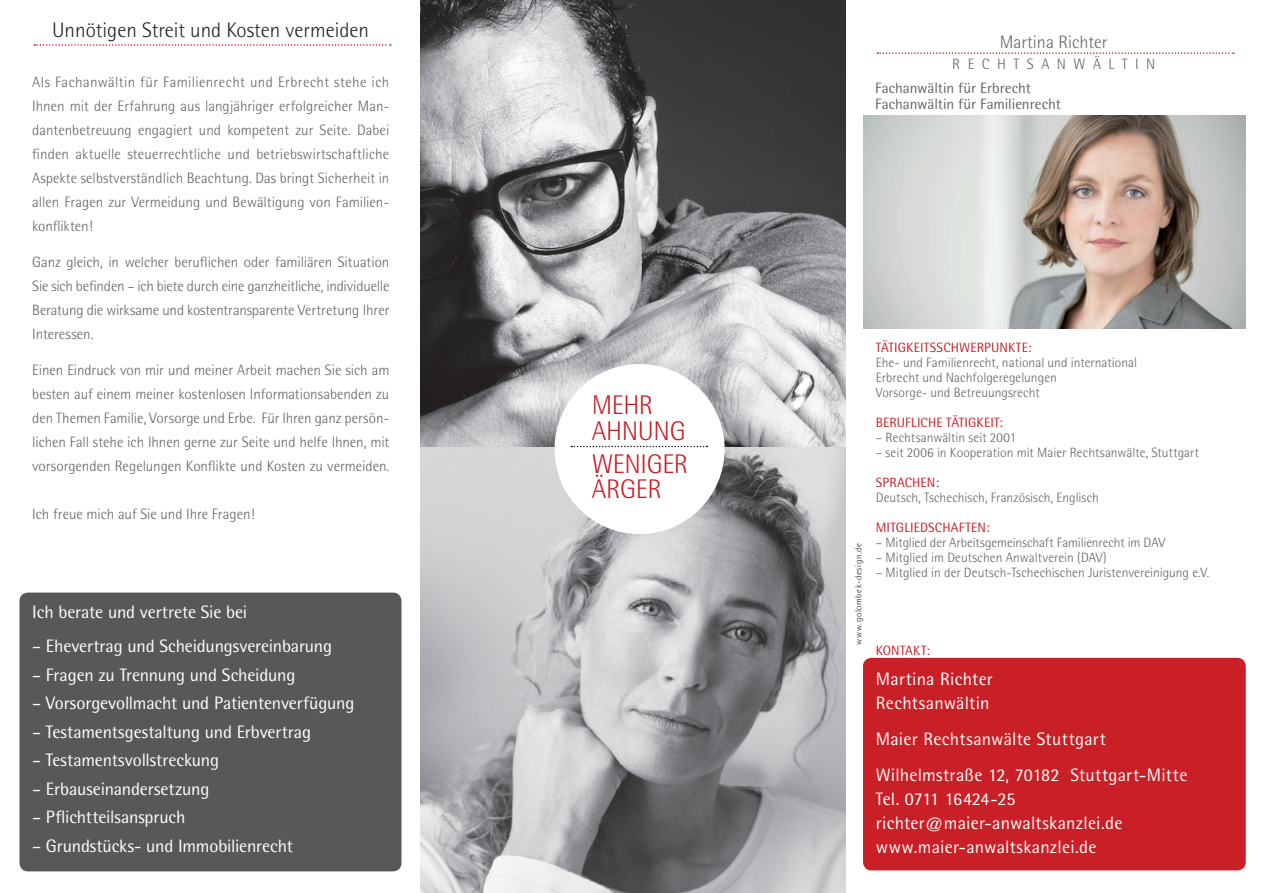
<style>
.page{position:relative;width:1263px;height:893px;background:#fff}
.page>*{position:absolute;margin:0;border:0;box-sizing:border-box;transform-origin:0 0}
.t1{font:300 27px/25.5px "Rotis Semi Sans";letter-spacing:-.015em;color:#c82026}
.t2{font:300 21px "Rotis Semi Sans";color:#231f20}
.t3{font:18px/24px "Rotis Semi Sans";letter-spacing:-.005em;color:#fff}
.t4{font:18px/24px "Rotis Semi Sans";letter-spacing:.015em;color:#fff}
.t5{font:300 18px "Rotis Semi Sans";color:#636366}
.t6{font:300 15px/24px "Rotis Semi Sans";color:#636366;text-align:justify}
.t7{font:15px/16.5px "Rotis Semi Sans";color:#636366}
.t8{font:300 15px "Rotis Semi Sans";letter-spacing:.5em;color:#636366}
.t9{font:300 13.5px/15px "Rotis Semi Sans";color:#636366}
.t10{font:13.5px "Rotis Semi Sans";letter-spacing:.01em;color:#c82026}
.t11{font:300 9px "Rotis Semi Sans";letter-spacing:.07em;color:#231f20}
</style>
<div class="page">
<svg style="left:877px;top:52px;width:357px;height:2px"></svg>
<img style="left:863px;top:116px;width:383px;height:212px">
<div style="left:863px;top:658px;width:383px;height:212px;background:#c82026;border-radius:9px"></div>
<img style="left:420px;top:0;width:425px;height:893px">
<div style="left:554px;top:364px;width:171px;height:170px;background:#fff;border-radius:50%"></div>
<svg style="left:571px;top:446px;width:136px;height:1px"></svg>
<svg style="left:34px;top:44px;width:357px;height:2px"></svg>
<div style="left:20px;top:593px;width:381px;height:278px;background:#57585a;border-radius:9px"></div>
<h2 class="t2" style="left:52px;top:18px;width:318px">Unnötigen Streit und Kosten vermeiden</h2>
<p class="t6" style="left:32px;top:70px;width:359px">Als Fachanwältin für Familienrecht und Erbrecht stehe ich Ihnen mit der Erfahrung aus langjähriger erfolgreicher Man&shy;dantenbetreuung engagiert und kompetent zur Seite. Dabei finden aktuelle steuerrechtliche und betriebswirtschaftliche Aspekte selbstverständlich Beachtung. Das bringt Sicherheit in allen Fragen zur Vermeidung und Bewältigung von Familien&shy;konflikten!</p>
<p class="t6" style="left:32px;top:250px;width:359px">Ganz gleich, in welcher beruflichen oder familiären Situation Sie sich befinden – ich biete durch eine ganzheitliche, individuelle Beratung die wirksame und kostentransparente Vertretung Ihrer Interessen.</p>
<p class="t6" style="left:32px;top:358px;width:359px">Einen Eindruck von mir und meiner Arbeit machen Sie sich am besten auf einem meiner kostenlosen Informationsabenden zu den Themen Familie, Vorsorge und Erbe. Für Ihren ganz persön&shy;lichen Fall stehe ich Ihnen gerne zur Seite und helfe Ihnen, mit vorsorgenden Regelungen Konflikte und Kosten zu vermeiden.</p>
<p class="t6" style="left:32px;top:502px;width:224px">Ich freue mich auf Sie und Ihre Fragen!</p>
<p class="t3" style="left:32px;top:600px;width:217px">Ich berate und vertrete Sie bei</p>
<p class="t3" style="left:32px;top:634px;width:301px">– Ehevertrag und Scheidungsvereinbarung</p>
<p class="t3" style="left:32px;top:663px;width:265px">– Fragen zu Trennung und Scheidung</p>
<p class="t3" style="left:32px;top:691px;width:324px">– Vorsorgevollmacht und Patientenverfügung</p>
<p class="t3" style="left:32px;top:720px;width:280px">– Testamentsgestaltung und Erbvertrag</p>
<p class="t3" style="left:32px;top:748px;width:188px">– Testamentsvollstreckung</p>
<p class="t3" style="left:32px;top:777px;width:179px">– Erbauseinandersetzung</p>
<p class="t3" style="left:32px;top:805px;width:155px">– Pflichtteilsanspruch</p>
<p class="t3" style="left:32px;top:833px;width:262px">– Grundstücks- und Immobilienrecht</p>
<h1 class="t1" style="left:592px;top:392px;width:96px">MEHR<br>AHNUNG</h1>
<h1 class="t1" style="left:592px;top:451px;width:98px">WENIGER<br>ÄRGER</h1>
<p class="t5" style="left:1000px;top:31px;width:109px">Martina Richter</p>
<p class="t8" style="left:952px;top:55px;width:205px">RECHTSANWÄLTIN</p>
<p class="t7" style="left:875px;top:79px;width:187px">Fachanwältin für Erbrecht<br>Fachanwältin für Familienrecht</p>
<p class="t11" style="left:853px;top:645px;width:103px;rotate:-90deg">www.golombek-design.de</p>
<p class="t10" style="left:876px;top:340px;width:157px">TÄTIGKEITSSCHWERPUNKTE:</p>
<p class="t9" style="left:876px;top:355px;width:263px">Ehe- und Familienrecht, national und international<br>Erbrecht und Nachfolgeregelungen<br>Vorsorge- und Betreuungsrecht</p>
<p class="t10" style="left:876px;top:415px;width:129px">BERUFLICHE TÄTIGKEIT:</p>
<p class="t9" style="left:876px;top:430px;width:142px">– Rechtsanwältin seit 2001</p>
<p class="t9" style="left:876px;top:445px;width:325px">– seit 2006 in Kooperation mit Maier Rechtsanwälte, Stuttgart</p>
<p class="t10" style="left:876px;top:475px;width:65px">SPRACHEN:</p>
<p class="t9" style="left:876px;top:490px;width:225px">Deutsch, Tschechisch, Französisch, Englisch</p>
<p class="t10" style="left:876px;top:520px;width:116px">MITGLIEDSCHAFTEN:</p>
<p class="t9" style="left:876px;top:535px;width:291px">– Mitglied der Arbeitsgemeinschaft Familienrecht im DAV</p>
<p class="t9" style="left:876px;top:550px;width:232px">– Mitglied im Deutschen Anwaltverein (DAV)</p>
<p class="t9" style="left:876px;top:565px;width:335px">– Mitglied in der Deutsch-Tschechischen Juristenvereinigung e.V.</p>
<p class="t10" style="left:876px;top:643px;width:56px">KONTAKT:</p>
<p class="t4" style="left:876px;top:667px;width:119px">Martina Richter<br>Rechtsanwältin</p>
<p class="t4" style="left:876px;top:721px;width:313px;line-height:36px">Maier Rechtsanwälte Stuttgart<br>Wilhelmstraße 12, 70182 Stuttgart-Mitte</p>
<p class="t3" style="left:876px;top:787px;width:248px">Tel. 0711 16424-25 richter@maier-anwaltskanzlei.de www.maier-anwaltskanzlei.de</p>
</div>
